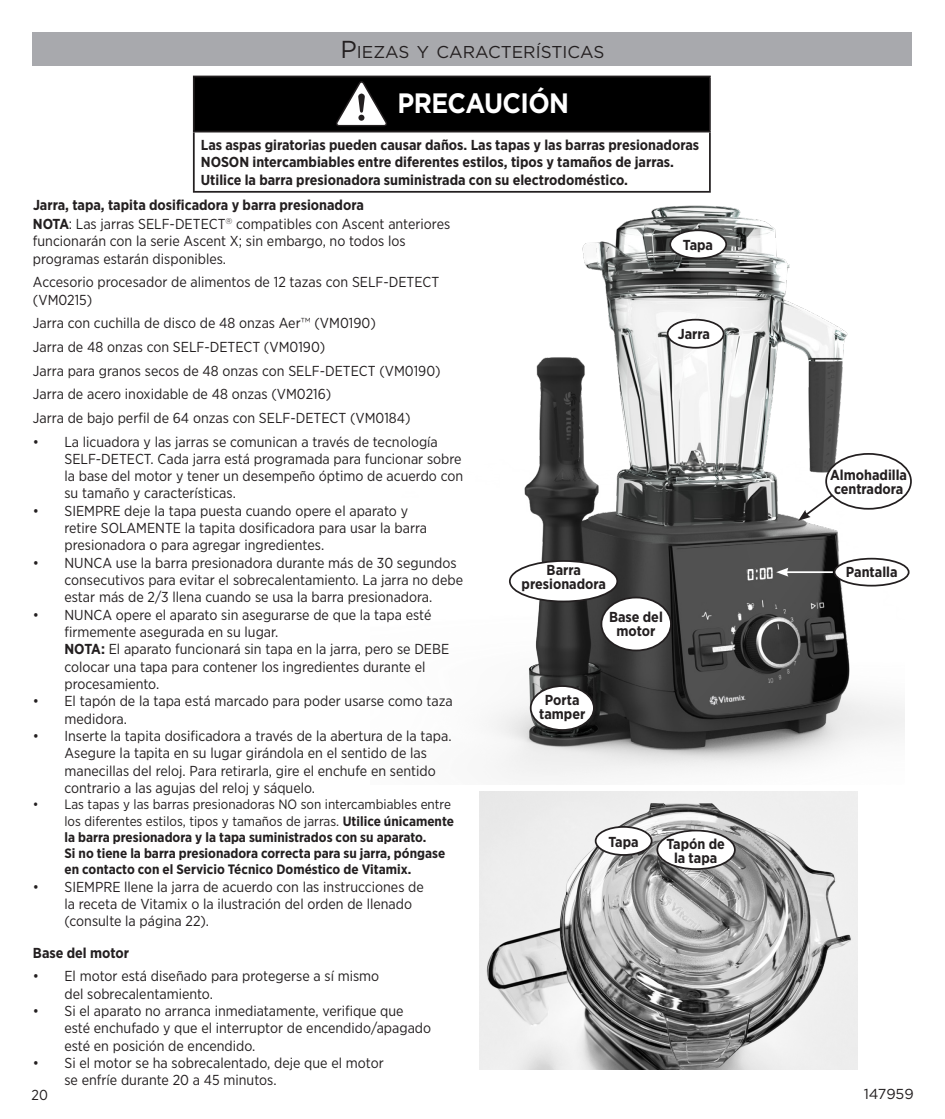
<style>
.page{position:relative;width:945px;height:1119px;background:#fff}
.page>*{position:absolute;margin:0;border:0;box-sizing:border-box;transform-origin:0 0}
.Warning_Table_Header{font:700 28px "Gotham";letter-spacing:-.025em;color:#fff;scale:.9 1}
.t1{font:17.15px "Gotham";color:#231f20}
.Text{font:14.35px/17.3px "Gotham Narrow";color:#231f20}
.Text-2{font:700 14.35px/14px "Gotham Narrow";color:#231f20;text-align:center}
.t2{font:14.35px "Gotham";letter-spacing:-.005em;color:#231f20}
.t3{font:700 13.65px/16.3px "Gotham Narrow";color:#231f20}
.s1{font-size:24.5px}
.s2{font-weight:700}
.s3{font-family:"Gotham";font-weight:300}
.s4{font-weight:400}
</style>
<div class="page">
<img style="left:491px;top:205px;width:413px;height:572px">
<img style="left:479px;top:791px;width:378px;height:279px">
<div style="left:33px;top:32px;width:879px;height:33px;background:#a8a9ad"></div>
<div style="left:194px;top:76px;width:516px;height:56px;background:#000"></div>
<hr style="left:193px;top:76px;width:518px;height:1px;background:#231f20">
<hr style="left:193px;top:77px;width:2px;height:54px;background:#231f20">
<hr style="left:709px;top:77px;width:2px;height:54px;background:#231f20">
<hr style="left:193px;top:131px;width:518px;height:1px;background:#231f20">
<hr style="left:193px;top:132px;width:2px;height:59px;background:#231f20">
<hr style="left:709px;top:132px;width:2px;height:59px;background:#231f20">
<hr style="left:193px;top:191px;width:518px;height:2px;background:#231f20">
<div style="left:601px;top:597px;width:70px;height:53px;background:#fff;border-radius:50%"></div>
<div style="left:601px;top:597px;width:71px;height:54px;border:2px solid #231f20;border-radius:50%"></div>
<div style="left:826px;top:454px;width:85px;height:55px;background:#fff;border-radius:50%"></div>
<div style="left:825px;top:453px;width:87px;height:57px;border:2px solid #231f20;border-radius:50%"></div>
<svg style="left:798px;top:493px;width:37px;height:28px"></svg>
<div style="left:670px;top:230px;width:56px;height:28px;background:#fff;border-radius:50%"></div>
<div style="left:669px;top:229px;width:58px;height:30px;border:2px solid #231f20;border-radius:50%"></div>
<div style="left:668px;top:320px;width:56px;height:28px;background:#fff;border-radius:50%"></div>
<div style="left:667px;top:319px;width:58px;height:30px;border:2px solid #231f20;border-radius:50%"></div>
<div style="left:510px;top:561px;width:107px;height:40px;background:#fff;border-radius:50%"></div>
<div style="left:509px;top:560px;width:109px;height:42px;border:2px solid #231f20;border-radius:50%"></div>
<div style="left:531px;top:686px;width:63px;height:44px;background:#fff;border-radius:50%"></div>
<div style="left:530px;top:685px;width:65px;height:46px;border:2px solid #231f20;border-radius:50%"></div>
<div style="left:596px;top:827px;width:56px;height:28px;background:#fff;border-radius:50%"></div>
<div style="left:595px;top:826px;width:58px;height:30px;border:2px solid #231f20;border-radius:50%"></div>
<div style="left:657px;top:830px;width:78px;height:39px;background:#fff;border-radius:50%"></div>
<div style="left:656px;top:830px;width:80px;height:40px;border:2px solid #231f20;border-radius:50%"></div>
<svg style="left:336px;top:81px;width:51px;height:45px"></svg>
<div style="left:835px;top:559px;width:74px;height:27px;background:#fff;border-radius:50%"></div>
<div style="left:834px;top:558px;width:76px;height:28px;border:2px solid #231f20;border-radius:50%"></div>
<hr style="left:786px;top:571px;width:47px;height:2px;background:#fff">
<svg style="left:776px;top:568px;width:12px;height:9px"></svg>
<p class="t1" style="left:341px;top:41px;width:265px"><span class="s1">P</span>IEZAS Y CARACTERÍSTICAS</p>
<p class="Warning_Table_Header" style="left:398px;top:84px;width:192px">PRECAUCIÓN</p>
<p class="Text-2" style="left:201px;top:136px;width:500px;line-height:17.3px;text-align:left">Las aspas giratorias pueden causar daños. Las tapas y las barras presionadoras<br>NOSON intercambiables entre diferentes estilos, tipos y tamaños de jarras.<br>Utilice la barra presionadora suministrada con su electrodoméstico.</p>
<p class="Text-2" style="left:33px;top:198px;width:332px">Jarra, tapa, tapita dosificadora y barra presionadora</p>
<p class="Text" style="left:33px;top:215px;width:419px"><span class="s2">NOTA</span>: Las jarras SELF-DETECT<sup>®</sup> compatibles con Ascent anteriores funcionarán con la serie Ascent X; sin embargo, no todos los programas estarán disponibles.</p>
<p class="Text" style="left:33px;top:273px;width:408px">Accesorio procesador de alimentos de 12 tazas con SELF-DETECT (VM0215)</p>
<p class="Text" style="left:33px;top:314px;width:344px">Jarra con cuchilla de disco de 48 onzas Aer<span class="s3">™</span> (VM0190)</p>
<p class="Text" style="left:33px;top:338px;width:294px">Jarra de 48 onzas con SELF-DETECT (VM0190)</p>
<p class="Text" style="left:33px;top:362px;width:409px">Jarra para granos secos de 48 onzas con SELF-DETECT (VM0190)</p>
<p class="Text" style="left:33px;top:385px;width:300px">Jarra de acero inoxidable de 48 onzas (VM0216)</p>
<p class="Text" style="left:33px;top:409px;width:379px">Jarra de bajo perfil de 64 onzas con SELF-DETECT (VM0184)</p>
<p class="Text" style="left:64px;top:432px;width:400px;text-indent:-32px">• La licuadora y las jarras se comunican a través de tecnología SELF-DETECT. Cada jarra está programada para funcionar sobre la base del motor y tener un desempeño óptimo de acuerdo con su tamaño y características.</p>
<p class="Text" style="left:64px;top:502px;width:364px;text-indent:-32px">• SIEMPRE deje la tapa puesta cuando opere el aparato y retire SOLAMENTE la tapita dosificadora para usar la barra presionadora o para agregar ingredientes.</p>
<p class="Text" style="left:64px;top:554px;width:400px;text-indent:-32px">• NUNCA use la barra presionadora durante más de 30 segundos consecutivos para evitar el sobrecalentamiento. La jarra no debe estar más de 2/3 llena cuando se usa la barra presionadora.</p>
<p class="Text" style="left:64px;top:606px;width:386px;text-indent:-32px">• NUNCA opere el aparato sin asegurarse de que la tapa esté firmemente asegurada en su lugar.<br><span class="s2">NOTA:</span> El aparato funcionará sin tapa en la jarra, pero se DEBE colocar una tapa para contener los ingredientes durante el procesamiento.</p>
<p class="Text" style="left:64px;top:692px;width:390px;text-indent:-32px">• El tapón de la tapa está marcado para poder usarse como taza medidora.</p>
<p class="Text" style="left:64px;top:727px;width:389px;text-indent:-32px">• Inserte la tapita dosificadora a través de la abertura de la tapa.<br>Asegure la tapita en su lugar girándola en el sentido de las manecillas del reloj. Para retirarla, gire el enchufe en sentido contrario a las agujas del reloj y sáquelo.</p>
<p class="t3" style="left:64px;top:796px;width:391px;text-indent:-32px"><span class="s4">• Las tapas y las barras presionadoras NO son intercambiables entre los diferentes estilos, tipos y tamaños de jarras.</span> Utilice únicamente la barra presionadora y la tapa suministrados con su aparato.<br>Si no tiene la barra presionadora correcta para su jarra, póngase en contacto con el Servicio Técnico Doméstico de Vitamix.</p>
<p class="Text" style="left:64px;top:878px;width:361px;text-indent:-32px">• SIEMPRE llene la jarra de acuerdo con las instrucciones de la receta de Vitamix o la ilustración del orden de llenado (consulte la página 22).</p>
<p class="Text-2" style="left:33px;top:945px;width:98px">Base del motor</p>
<p class="Text" style="left:64px;top:967px;width:316px;text-indent:-32px">• El motor está diseñado para protegerse a sí mismo del sobrecalentamiento.</p>
<p class="Text" style="left:64px;top:1002px;width:368px;text-indent:-32px">• Si el aparato no arranca inmediatamente, verifique que esté enchufado y que el interruptor de encendido/apagado esté en posición de encendido.</p>
<p class="Text" style="left:64px;top:1054px;width:321px;text-indent:-32px">• Si el motor se ha sobrecalentado, deje que el motor se enfríe durante 20 a 45 minutos.</p>
<p class="Text-2" style="left:683px;top:237px;width:32px">Tapa</p>
<p class="Text-2" style="left:678px;top:327px;width:34px">Jarra</p>
<p class="Text-2" style="left:522px;top:563px;width:86px">Barra presionadora</p>
<p class="Text-2" style="left:539px;top:693px;width:48px">Porta tamper</p>
<p class="Text-2" style="left:609px;top:610px;width:55px">Base del motor</p>
<p class="Text-2" style="left:608px;top:834px;width:32px">Tapa</p>
<p class="Text-2" style="left:667px;top:837px;width:60px">Tapón de la tapa</p>
<p class="Text-2" style="left:830px;top:468px;width:78px;text-align:left">Almohadilla centradora</p>
<p class="Text-2" style="left:846px;top:565px;width:53px">Pantalla</p>
<p class="Text" style="left:32px;top:1086px;width:18px">20</p>
<p class="t2" style="left:864px;top:1084px;width:52px">147959</p>
</div>
